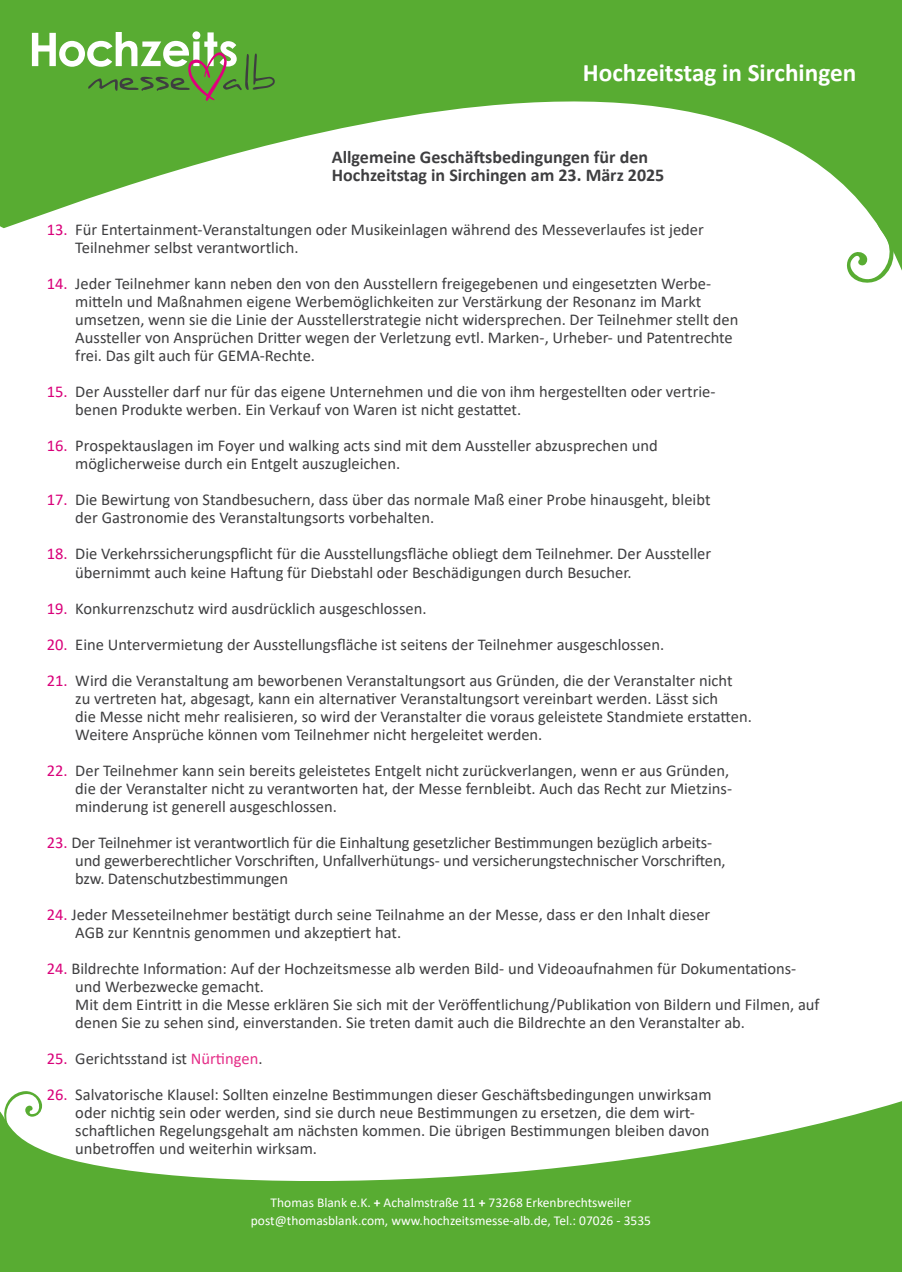
<style>
.page{position:relative;width:902px;height:1272px;background:#fff}
.page>*{position:absolute;margin:0;border:0;box-sizing:border-box;transform-origin:0 0}
.t1{font:700 25.2px "Calibri";color:#fff}
.t2{font:700 18px/18px "Calibri";color:#3e3e40}
.t3{font:16.5px/18px "Calibri";color:#3e3e40}
.t4{font:13.5px/18px "Calibri";color:#fff;text-align:center}
.s1{color:#d9007a}
.s2{color:#e52f88}
.s3{font-weight:700}
</style>
<div class="page">
<svg style="left:0;top:1091px;width:901px;height:180px;fill:#58ac32"></svg>
<svg style="left:0;top:0;width:901px;height:268px;fill:#58ac32"></svg>
<svg style="left:32px;top:31px;width:243px;height:70px;background:#76b157"></svg>
<svg style="left:844px;top:175px;width:53px;height:108px"></svg>
<h1 class="t1" style="left:582px;top:55px;width:275px">Hochzeitstag in Sirchingen</h1>
<p class="t2" style="left:332px;top:148px;width:334px">Allgemeine Geschäftsbedingungen für den<br>Hochzeitstag in Sirchingen am 23. März 2025</p>
<p class="t3" style="left:75px;top:220px;width:630px;text-indent:-28px"><span class="s1">13.</span> Für Entertainment-Veranstaltungen oder Musikeinlagen während des Messeverlaufes ist jeder<br>Teilnehmer selbst verantwortlich.</p>
<p class="t3" style="left:75px;top:274px;width:664px;text-indent:-28px"><span class="s1">14.</span> Jeder Teilnehmer kann neben den von den Ausstellern freigegebenen und eingesetzten Werbe&shy;mitteln und Maßnahmen eigene Werbemöglichkeiten zur Verstärkung der Resonanz im Markt umsetzen, wenn sie die Linie der Ausstellerstrategie nicht widersprechen. Der Teilnehmer stellt den Aussteller von Ansprüchen Dritter wegen der Verletzung evtl. Marken-, Urheber- und Patentrechte frei. Das gilt auch für GEMA-Rechte.</p>
<p class="t3" style="left:75px;top:382px;width:641px;text-indent:-29px"><span class="s1">15.</span> Der Aussteller darf nur für das eigene Unternehmen und die von ihm hergestellten oder vertrie&shy;benen Produkte werben. Ein Verkauf von Waren ist nicht gestattet.</p>
<p class="t3" style="left:75px;top:436px;width:584px;text-indent:-29px"><span class="s1">16.</span> Prospektauslagen im Foyer und walking acts sind mit dem Aussteller abzusprechen und möglicherweise durch ein Entgelt auszugleichen.</p>
<p class="t3" style="left:75px;top:490px;width:636px;text-indent:-28px"><span class="s1">17.</span> Die Bewirtung von Standbesuchern, dass über das normale Maß einer Probe hinausgeht, bleibt der Gastronomie des Veranstaltungsorts vorbehalten.</p>
<p class="t3" style="left:75px;top:544px;width:637px;text-indent:-29px"><span class="s1">18.</span> Die Verkehrssicherungspflicht für die Ausstellungsfläche obliegt dem Teilnehmer. Der Aussteller übernimmt auch keine Haftung für Diebstahl oder Beschädigungen durch Besucher.</p>
<p class="t3" style="left:47px;top:598px;width:381px"><span class="s1">19.</span> Konkurrenzschutz wird ausdrücklich ausgeschlossen.</p>
<p class="t3" style="left:47px;top:634px;width:618px"><span class="s1">20.</span> Eine Untervermietung der Ausstellungsfläche ist seitens der Teilnehmer ausgeschlossen.</p>
<p class="t3" style="left:75px;top:670px;width:678px;text-indent:-28px"><span class="s1">21.</span> Wird die Veranstaltung am beworbenen Veranstaltungsort aus Gründen, die der Veranstalter nicht<br>zu vertreten hat, abgesagt, kann ein alternativer Veranstaltungsort vereinbart werden. Lässt sich<br>die Messe nicht mehr realisieren, so wird der Veranstalter die voraus geleistete Standmiete erstatten.<br>Weitere Ansprüche können vom Teilnehmer nicht hergeleitet werden.</p>
<p class="t3" style="left:75px;top:760px;width:658px;text-indent:-28px"><span class="s1">22.</span> Der Teilnehmer kann sein bereits geleistetes Entgelt nicht zurückverlangen, wenn er aus Gründen, die der Veranstalter nicht zu verantworten hat, der Messe fernbleibt. Auch das Recht zur Mietzins&shy;minderung ist generell ausgeschlossen.</p>
<p class="t3" style="left:75px;top:832px;width:651px;text-indent:-29px"><span class="s1">23.</span> Der Teilnehmer ist verantwortlich für die Einhaltung gesetzlicher Bestimmungen bezüglich arbeits&shy;und gewerberechtlicher Vorschriften, Unfallverhütungs- und versicherungstechnischer Vorschriften, bzw. Datenschutzbestimmungen</p>
<p class="t3" style="left:75px;top:904px;width:636px;text-indent:-29px"><span class="s1">24.</span> Jeder Messeteilnehmer bestätigt durch seine Teilnahme an der Messe, dass er den Inhalt dieser<br>AGB zur Kenntnis genommen und akzeptiert hat.</p>
<p class="t3" style="left:75px;top:958px;width:745px;text-indent:-28px"><span class="s1">24.</span> Bildrechte Information: Auf der Hochzeitsmesse alb werden Bild- und Videoaufnahmen für Dokumentations&shy;und Werbezwecke gemacht.<br>Mit dem Eintritt in die Messe erklären Sie sich mit der Veröffentlichung/Publikation von Bildern und Filmen, auf denen Sie zu sehen sind, einverstanden. Sie treten damit auch die Bildrechte an den Veranstalter ab.</p>
<p class="t3" style="left:47px;top:1048px;width:217px"><span class="s1">25.</span> Gerichtsstand ist <span class="s2">Nürtingen</span>.</p>
<p class="t3" style="left:75px;top:1084px;width:637px;text-indent:-29px"><span class="s1">26.</span> Salvatorische Klausel: Sollten einzelne Bestimmungen dieser Geschäftsbedingungen unwirksam oder nichtig sein oder werden, sind sie durch neue Bestimmungen zu ersetzen, die dem wirt&shy;schaftlichen Regelungsgehalt am nächsten kommen. Die übrigen Bestimmungen bleiben davon unbetroffen und weiterhin wirksam.</p>
<p class="t4" style="left:251px;top:1192px;width:401px">Thomas Blank e.K. <span class="s3">+</span> Achalmstraße 11 <span class="s3">+</span> 73268 Erkenbrechtsweiler post@thomasblank.com, www.hochzeitsmesse-alb.de, Tel.: 07026 - 3535</p>
</div>
